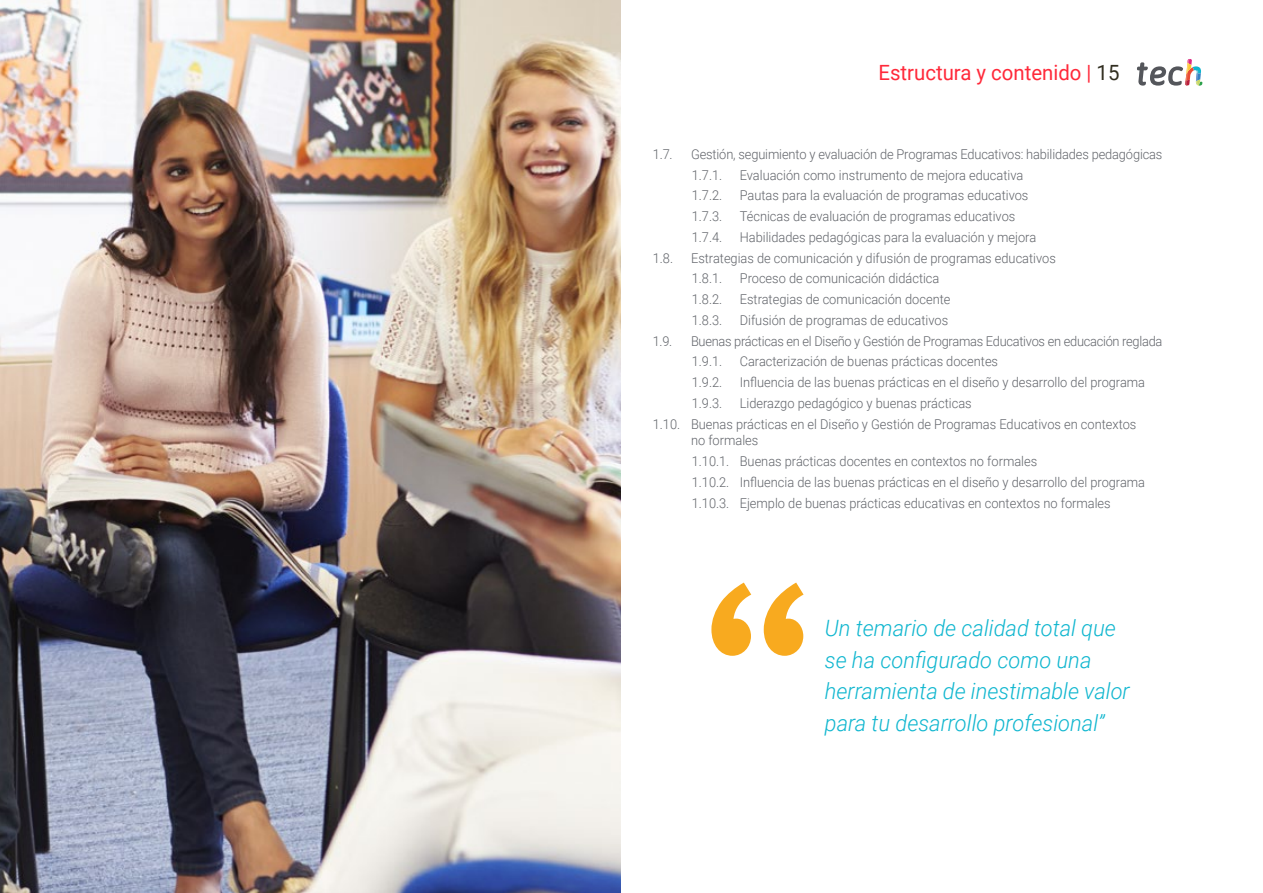
<style>
.page{position:relative;width:1263px;height:893px;background:#fff}
.page>*{position:absolute;margin:0;border:0;box-sizing:border-box;transform-origin:0 0}
.t1{font:italic 300 22.5px/31.5px "Roboto";color:#0fb6cf}
.t2{font:21px "Roboto";color:#ff293a}
.t3{font:300 13.5px/20.7px "Roboto";color:#61646a;scale:.95 1}
.t4{font:300 13.5px/20.7px "Roboto";letter-spacing:-.02em;color:#61646a;scale:.95 1}
.s1{color:#312e20}
</style>
<div class="page">
<svg style="left:1137px;top:59px;width:65px;height:27px"></svg>
<img style="left:0;top:0;width:621px;height:893px">
<svg style="left:711px;top:583px;width:92px;height:73px"></svg>
<h2 class="t2" style="left:878px;top:57px;width:242px">Estructura y contenido | <span class="s1">15</span></h2>
<p class="t3" style="left:653px;top:143px;width:23px">1.7.</p>
<p class="t3" style="left:691px;top:143px;width:498px">Gestión, seguimiento y evaluación de Programas Educativos: habilidades pedagógicas<br>1.7.1.</p>
<p class="t3" style="left:740px;top:164px;width:300px">Evaluación como instrumento de mejora educativa</p>
<p class="t3" style="left:692px;top:185px;width:34px">1.7.2.</p>
<p class="t3" style="left:740px;top:185px;width:305px">Pautas para la evaluación de programas educativos</p>
<p class="t3" style="left:692px;top:206px;width:34px">1.7.3.</p>
<p class="t3" style="left:740px;top:206px;width:292px">Técnicas de evaluación de programas educativos</p>
<p class="t3" style="left:692px;top:226px;width:34px">1.7.4.</p>
<p class="t3" style="left:740px;top:226px;width:314px">Habilidades pedagógicas para la evaluación y mejora</p>
<p class="t3" style="left:653px;top:247px;width:23px">1.8.</p>
<p class="t3" style="left:691px;top:247px;width:386px">Estrategias de comunicación y difusión de programas educativos<br>1.8.1.</p>
<p class="t3" style="left:740px;top:268px;width:212px">Proceso de comunicación didáctica</p>
<p class="t3" style="left:692px;top:289px;width:34px">1.8.2.</p>
<p class="t3" style="left:740px;top:289px;width:223px">Estrategias de comunicación docente</p>
<p class="t3" style="left:692px;top:309px;width:34px">1.8.3.</p>
<p class="t3" style="left:740px;top:309px;width:221px">Difusión de programas de educativos</p>
<p class="t3" style="left:653px;top:330px;width:22px">1.9.</p>
<p class="t4" style="left:691px;top:330px;width:498px">Buenas prácticas en el Diseño y Gestión de Programas Educativos en educación reglada<br>1.9.1.</p>
<p class="t3" style="left:740px;top:351px;width:273px">Caracterización de buenas prácticas docentes</p>
<p class="t3" style="left:692px;top:372px;width:34px">1.9.2.</p>
<p class="t3" style="left:740px;top:372px;width:428px">Influencia de las buenas prácticas en el diseño y desarrollo del programa</p>
<p class="t3" style="left:692px;top:392px;width:34px">1.9.3.</p>
<p class="t3" style="left:653px;top:392px;width:511px;text-indent:87px">Liderazgo pedagógico y buenas prácticas<br>1.10. Buenas prácticas en el Diseño y Gestión de Programas Educativos en contextos</p>
<p class="t3" style="left:691px;top:430px;width:479px">no formales<br>1.10.1. Buenas prácticas docentes en contextos no formales<br>1.10.2. Influencia de las buenas prácticas en el diseño y desarrollo del programa 1.10.3. Ejemplo de buenas prácticas educativas en contextos no formales</p>
<h1 class="t1" style="left:825px;top:611px;width:306px">Un temario de calidad total que se ha configurado como una herramienta de inestimable valor para tu desarrollo profesional”</h1>
</div>
